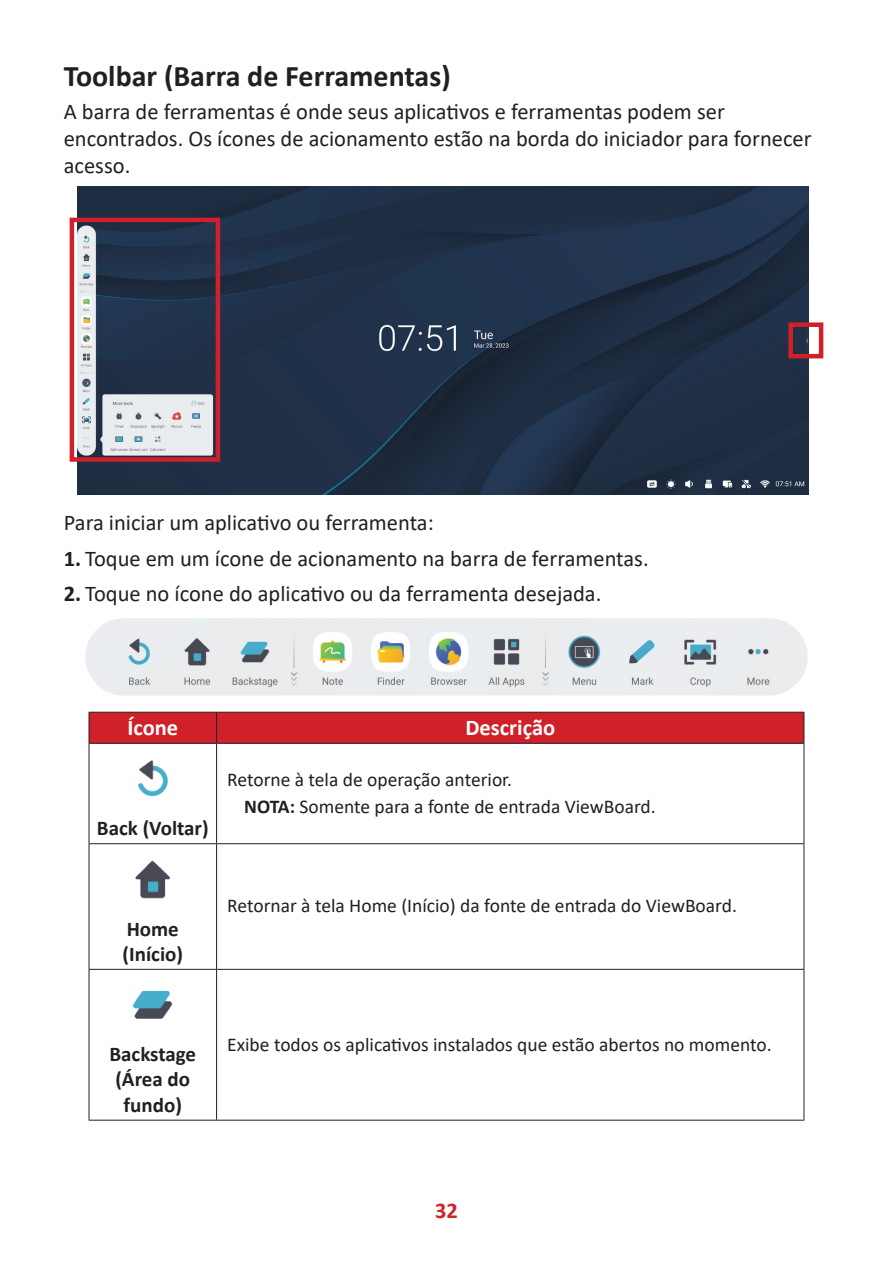
<style>
.page{position:relative;width:893px;height:1263px;background:#fff}
.page>*{position:absolute;margin:0;border:0;box-sizing:border-box;transform-origin:0 0}
.t1{font:700 30px "Calibri";color:#231f20}
.t2{font:22.5px/27px "Calibri";color:#231f20}
.t3{font:700 22.5px "Calibri";color:#fff}
.t4{font:700 22.5px "Calibri";color:#d1232a}
.t5{font:700 21px/25.2px "Calibri";color:#231f20}
.t6{font:19.5px/27.6px "Calibri";color:#231f20}
.s1{font-weight:700}
</style>
<div class="page">
<img style="left:77px;top:186px;width:731px;height:308px">
<div style="left:70px;top:218px;width:150px;height:244px;border:4px solid #d02029"></div>
<div style="left:788px;top:322px;width:35px;height:36px;border:4px solid #d02029"></div>
<img style="left:85px;top:618px;width:723px;height:77px;border-radius:39px">
<div style="left:90px;top:713px;width:714px;height:30px;background:#d02029"></div>
<hr style="left:89px;top:744px;width:1px;height:99px;background:#231f20">
<hr style="left:216px;top:744px;width:1px;height:99px;background:#231f20">
<hr style="left:804px;top:744px;width:1px;height:99px;background:#231f20">
<hr style="left:89px;top:843px;width:128px;height:1px;background:#231f20">
<hr style="left:89px;top:844px;width:1px;height:125px;background:#231f20">
<hr style="left:217px;top:843px;width:587px;height:1px;background:#231f20">
<hr style="left:216px;top:844px;width:1px;height:125px;background:#231f20">
<hr style="left:804px;top:844px;width:1px;height:125px;background:#231f20">
<hr style="left:89px;top:969px;width:128px;height:1px;background:#231f20">
<hr style="left:89px;top:970px;width:1px;height:150px;background:#231f20">
<hr style="left:217px;top:969px;width:587px;height:1px;background:#231f20">
<hr style="left:216px;top:970px;width:1px;height:150px;background:#231f20">
<hr style="left:804px;top:970px;width:1px;height:150px;background:#231f20">
<hr style="left:89px;top:1120px;width:128px;height:1px;background:#231f20">
<hr style="left:217px;top:1120px;width:587px;height:1px;background:#231f20">
<hr style="left:89px;top:712px;width:128px;height:1px;background:#231f20">
<hr style="left:89px;top:712px;width:1px;height:31px;background:#231f20">
<hr style="left:217px;top:712px;width:587px;height:1px;background:#231f20">
<hr style="left:216px;top:712px;width:1px;height:31px;background:#231f20">
<hr style="left:804px;top:712px;width:1px;height:31px;background:#231f20">
<hr style="left:89px;top:743px;width:128px;height:1px;background:#231f20">
<hr style="left:217px;top:743px;width:587px;height:1px;background:#231f20">
<img style="left:138px;top:760px;width:30px;height:37px">
<img style="left:135px;top:860px;width:35px;height:39px">
<img style="left:132px;top:990px;width:41px;height:29px">
<h1 class="t1" style="left:64px;top:55px;width:388px">Toolbar (Barra de Ferramentas)</h1>
<p class="t2" style="left:64px;top:97px;width:749px">A barra de ferramentas é onde seus aplicativos e ferramentas podem ser encontrados. Os ícones de acionamento estão na borda do iniciador para fornecer acesso.</p>
<p class="t2" style="left:64px;top:508px;width:371px">Para iniciar um aplicativo ou ferramenta:</p>
<p class="t2" style="left:64px;top:544px;width:586px"><span class="s1">1.</span> Toque em um ícone de acionamento na barra de ferramentas.</p>
<p class="t2" style="left:64px;top:579px;width:539px"><span class="s1">2.</span> Toque no ícone do aplicativo ou da ferramenta desejada.</p>
<p class="t3" style="left:127px;top:711px;width:52px">Ícone</p>
<p class="t3" style="left:465px;top:711px;width:91px">Descrição</p>
<p class="t5" style="left:97px;top:815px;width:113px">Back (Voltar)</p>
<p class="t6" style="left:244px;top:765px;width:413px;text-indent:-17px">Retorne à tela de operação anterior.<br><span class="s1">NOTA:</span> Somente para a fonte de entrada ViewBoard.</p>
<p class="t5" style="left:123px;top:916px;width:62px">Home (Início)</p>
<p class="t6" style="left:227px;top:891px;width:511px">Retornar à tela Home (Início) da fonte de entrada do ViewBoard.</p>
<p class="t5" style="left:109px;top:1041px;width:88px;text-align:center">Backstage (Área do fundo)</p>
<p class="t6" style="left:227px;top:1030px;width:546px">Exibe todos os aplicativos instalados que estão abertos no momento.</p>
<p class="t4" style="left:435px;top:1194px;width:24px">32</p>
</div>
